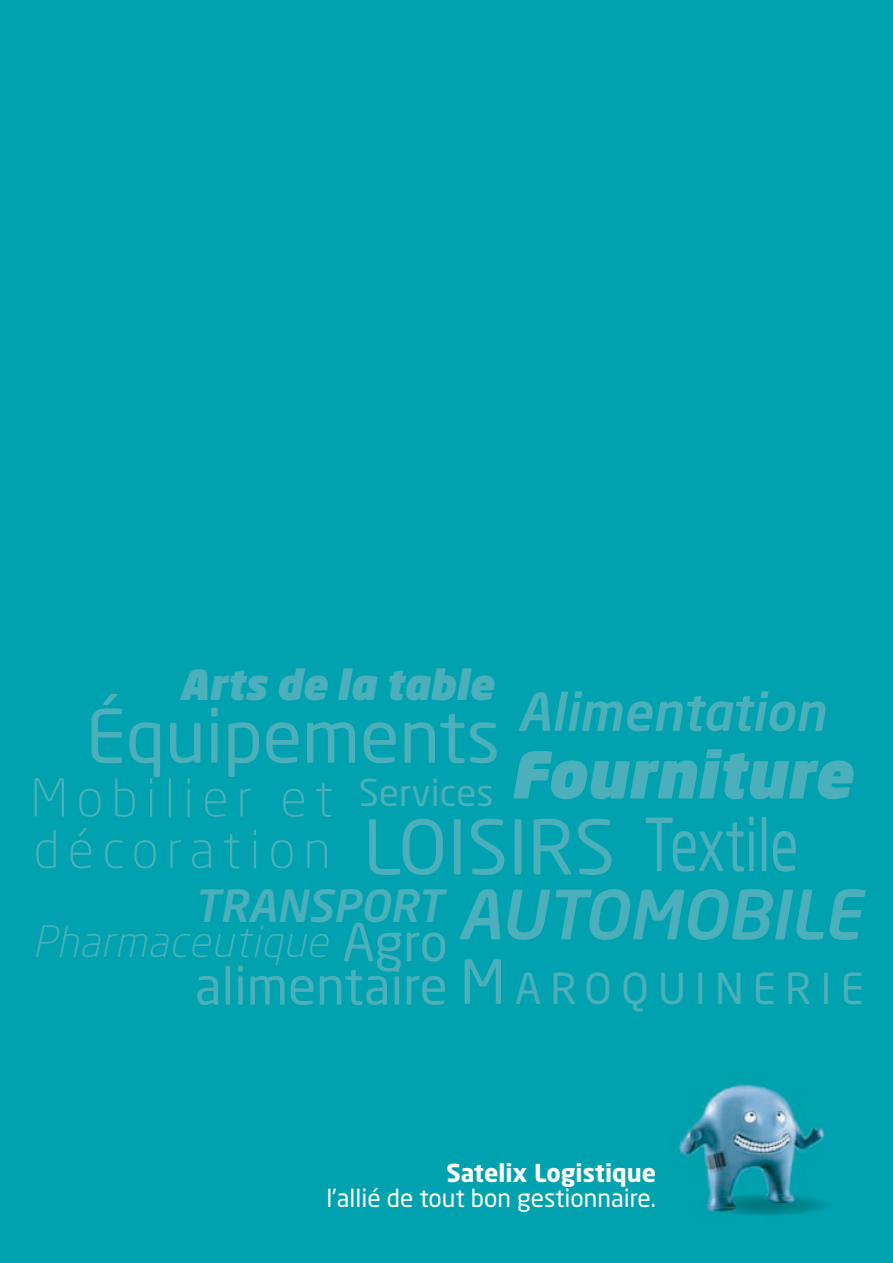
<style>
.page{position:relative;width:893px;height:1263px;background:#00a2b0}
.page>*{position:absolute;margin:0;border:0;box-sizing:border-box;transform-origin:0 0}
.t1{font:74.25px "Neo Sans Std";color:#4bb0bb}
.t2{font:72.6px "Neo Sans Std";color:#4bb0bb}
.t3{font:72.15px "Neo Sans Std";color:#4bb0bb;scale:.71 1}
.t4{font:italic 500 66.9px "Neo Sans Std";color:#4bb0bb}
.t5{font:italic 900 63.3px "Neo Sans Std";color:#4bb0bb}
.t6{font:300 51.6px/51.4px "Neo Sans Std";letter-spacing:.16em;color:#4bb0bb}
.t7{font:51.6px/43.3px "Neo Sans Std";color:#4bb0bb;text-align:right}
.t8{font:italic 500 51.6px "Neo Sans Std";color:#4bb0bb}
.t9{font:italic 500 43.8px "Neo Sans Std";color:#4bb0bb}
.t10{font:italic 300 42.6px "Neo Sans Std";color:#4bb0bb}
.t11{font:42.15px "Neo Sans Std";letter-spacing:.215em;color:#4bb0bb}
.t12{font:italic 900 40.8px "Neo Sans Std";color:#4bb0bb}
.t13{font:36.6px "Neo Sans Std";color:#4bb0bb}
.t14{font:24.45px "Neo Sans Std";color:#fff}
.t15{font:700 24.45px "Neo Sans Std";color:#fff}
.s1{font-size:60.15px}
</style>
<div class="page">
<img style="left:678px;top:1084px;width:147px;height:110px">
<img style="left:705px;top:1194px;width:120px;height:22px">
<h3 class="t12" style="left:179px;top:658px;width:316px">Arts de la table</h3>
<h3 class="t8" style="left:517px;top:679px;width:309px">ALIMENTATION</h3>
<h2 class="t2" style="left:86px;top:692px;width:416px">Équipements</h2>
<h3 class="t5" style="left:510px;top:733px;width:343px">Fourniture</h3>
<h3 class="t13" style="left:359px;top:770px;width:136px">Services</h3>
<h3 class="t6" style="left:30px;top:772px;width:305px">Mobilier et décoration</h3>
<h3 class="t3" style="left:644px;top:800px;width:219px">Textile</h3>
<h1 class="t1" style="left:363px;top:802px;width:253px">LoiSirS</h1>
<h3 class="t9" style="left:194px;top:878px;width:250px">TRANSPORT</h3>
<h3 class="t7" style="left:195px;top:920px;width:254px">Agro alimentaire</h3>
<h3 class="t10" style="left:33px;top:916px;width:307px">Pharmaceutique</h3>
<h3 class="t4" style="left:458px;top:872px;width:404px">AUTOMOBIL E</h3>
<h3 class="t11" style="left:460px;top:962px;width:406px"><span class="s1">M</span>AROQUINERIE</h3>
<p class="t15" style="left:446px;top:1157px;width:211px">Satelix Logistique</p>
<p class="t14" style="left:326px;top:1183px;width:331px">l’allié de tout bon gestionnaire.</p>
</div>
